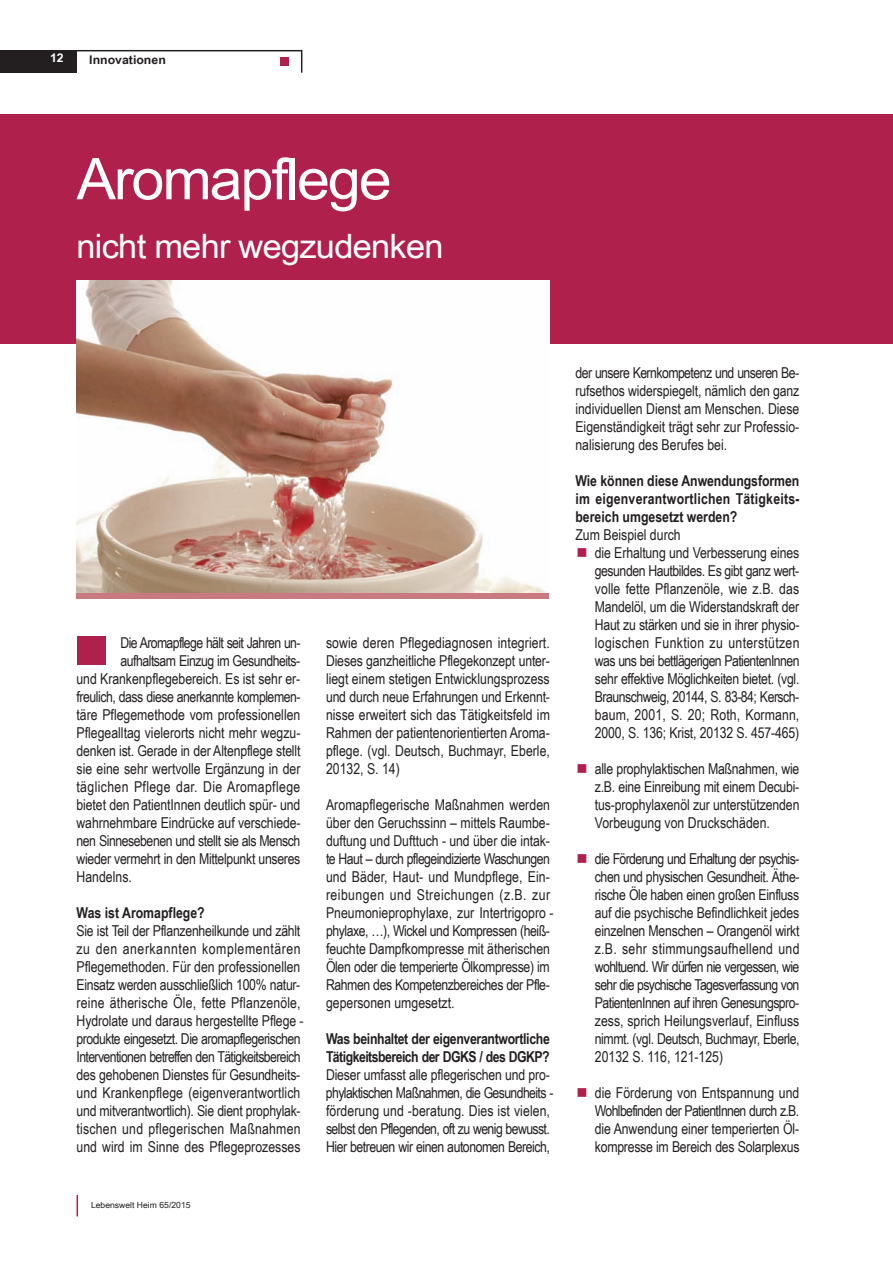
<style>
.page{position:relative;width:893px;height:1263px;background:#fff}
.page>*{position:absolute;margin:0;border:0;box-sizing:border-box;transform-origin:0 0}
.t1{font:57.6px "Arial Narrow";letter-spacing:-.025em;color:#fff;scale:1.25 1}
.t2{font:33.6px "Arial Narrow";letter-spacing:-.02em;color:#fff;scale:1.25 1}
.t3{font:15px/18px "Arial Narrow";letter-spacing:-.01em;color:#231f20;text-align:justify}
.t4{font:15px/18px "Arial Narrow";letter-spacing:-.03em;color:#231f20}
.t5{font:700 15px/18px "Arial Narrow";letter-spacing:-.005em;color:#231f20}
.t6{font:15px "Arial Narrow";letter-spacing:.025em;color:#231f20}
.t7{font:15px "Arial Narrow";letter-spacing:-.04em;color:#231f20}
.t8{font:15px "Arial Narrow";letter-spacing:-.035em;color:#231f20}
.t9{font:15px "Wingdings";color:#af214c}
.t10{font:700 12px "Arial Narrow";color:#231f20;scale:1.25 1}
.t11{font:700 12px "Arial Narrow";color:#fff;scale:1.25 1}
.t12{font:8.4px "Arial Narrow";color:#231f20;scale:1.25 1}
</style>
<div class="page">
<div style="left:0;top:50px;width:77px;height:22px;background:#231f20"></div>
<div style="left:280px;top:57px;width:9px;height:8px;background:#af214c"></div>
<svg style="left:301px;top:51px;width:1px;height:22px"></svg>
<hr style="left:77px;top:50px;width:225px;height:1px;background:#231f20">
<svg style="left:77px;top:1195px;width:1px;height:21px"></svg>
<div style="left:0;top:115px;width:893px;height:229px;background:#af214c"></div>
<div style="left:77px;top:636px;width:28px;height:29px;background:#af214c"></div>
<div style="left:77px;top:345px;width:472px;height:254px;background:linear-gradient(to right,#c97980,#c97980)"></div>
<img style="left:77px;top:281px;width:472px;height:311px">
<p class="t11" style="left:50px;top:51px;width:12px">12</p>
<p class="t10" style="left:89px;top:53px;width:63px">Innovationen</p>
<h1 class="t1" style="left:77px;top:145px;width:254px">Aromapflege</h1>
<h2 class="t2" style="left:77px;top:226px;width:295px">nicht mehr wegzudenken</h2>
<p class="t7" style="left:120px;top:634px;width:182px">Die Aromapflege hält seit Jahren un -</p>
<p class="t8" style="left:120px;top:652px;width:181px">aufhaltsam Einzug im Gesundheits-</p>
<p class="t3" style="left:77px;top:670px;width:225px">und Krankenpflegebereich. Es ist sehr er -</p>
<p class="t4" style="left:77px;top:688px;width:226px">freulich, dass diese anerkannte komplemen-</p>
<p class="t3" style="left:77px;top:706px;width:225px">täre Pflegemethode vom professionellen</p>
<p class="t3" style="left:77px;top:724px;width:225px">Pflegealltag vielerorts nicht mehr wegzu-</p>
<p class="t3" style="left:77px;top:742px;width:225px">denken ist. Gerade in der Altenpflege stellt</p>
<p class="t3" style="left:77px;top:760px;width:225px">sie eine sehr wertvolle Ergänzung in der</p>
<p class="t6" style="left:77px;top:778px;width:225px">täglichen Pflege dar. Die Aromapflege</p>
<p class="t3" style="left:77px;top:796px;width:225px">bietet den PatientInnen deutlich spür- und</p>
<p class="t3" style="left:77px;top:814px;width:226px">wahrnehmbare Eindrücke auf verschiede-</p>
<p class="t4" style="left:77px;top:832px;width:225px">nen Sinnesebenen und stellt sie als Mensch</p>
<p class="t3" style="left:77px;top:850px;width:225px">wieder vermehrt in den Mittelpunkt unseres</p>
<p class="t3" style="left:77px;top:868px;width:57px">Handelns.</p>
<p class="t5" style="left:77px;top:904px;width:130px">Was ist Aromapflege?</p>
<p class="t3" style="left:77px;top:922px;width:229px;text-align:left">Sie ist Teil der Pflanzenheilkunde und zählt zu den anerkannten komplementären Pflegemethoden. Für den professionellen Einsatz werden ausschließlich 100% natur&shy;reine ätherische Öle, fette Pflanzenöle, Hydrolate und daraus hergestellte Pflege - produkte eingesetzt. Die aromapflegerischen Interventionen betreffen den Tätigkeitsbereich des gehobenen Dienstes für Gesundheits&shy;und Krankenpflege (eigenverantwortlich und mitverantwortlich). Sie dient prophylak&shy;tischen und pflegerischen Maßnahmen und wird im Sinne des Pflegeprozesses</p>
<p class="t12" style="left:91px;top:1200px;width:81px">Lebenswelt Heim 65/2015</p>
<p class="t3" style="left:326px;top:634px;width:226px">sowie deren Pflegediagnosen integriert.<br>Dieses ganzheitliche Pflegekonzept unter&shy;liegt einem stetigen Entwicklungsprozess und durch neue Erfahrungen und Erkennt - nisse erweitert sich das Tätigkeitsfeld im Rahmen der patientenorientierten Aroma - pflege. (vgl. Deutsch, Buchmayr, Eberle, 20132, S. 14)</p>
<p class="t3" style="left:326px;top:796px;width:229px;text-align:left">Aromapflegerische Maßnahmen werden über den Geruchssinn – mittels Raum be - duftung und Dufttuch - und über die intak&shy;te Haut – durch pflegeindizierte Waschungen und Bäder, Haut- und Mundpflege, Ein - reibungen und Streichungen (z.B. zur Pneumonieprophylaxe, zur Inter trigo pro - phylaxe, …), Wickel und Kompressen (heiß&shy;feuchte Dampfkompresse mit äthe rischen Ölen oder die temperierte Ölkompresse) im Rahmen des Kompetenz be reiches der Pfle - gepersonen umgesetzt.</p>
<p class="t5" style="left:326px;top:1030px;width:225px">Was beinhaltet der eigenverantwortliche tätigkeitsbereich der DGKS / des DGKP?</p>
<p class="t4" style="left:326px;top:1066px;width:229px">Dieser umfasst alle pflegerischen und pro&shy;phylaktischen Maßnahmen, die Gesundheits - förderung und -beratung. Dies ist vielen, selbst den Pflegenden, oft zu wenig bewusst.<br>Hier betreuen wir einen autonomen Bereich,</p>
<p class="t3" style="left:575px;top:364px;width:225px">der unsere Kernkompetenz und unseren Be - rufsethos widerspiegelt, nämlich den ganz individuellen Dienst am Menschen. Diese Eigenständigkeit trägt sehr zur Professio - nalisierung des Berufes bei.</p>
<p class="t5" style="left:575px;top:472px;width:226px;text-align:justify">Wie können diese Anwendungsformen im eigenverantwortlichen tätigkeits - bereich umgesetzt werden?</p>
<p class="t3" style="left:595px;top:526px;width:206px;text-align:left;text-indent:-19px">Zum Beispiel durch<br>die Erhaltung und Verbesserung eines gesunden Hautbildes. Es gibt ganz wert - volle fette Pflanzenöle, wie z.B. das Mandelöl, um die Widerstandskraft der Haut zu stärken und sie in ihrer physio - logischen Funktion zu unterstützen was uns bei bettlägerigen PatientenInnen sehr effek tive Möglichkeiten bietet. (vgl.<br>Braun schweig, 20144, S. 83-84; Kersch - baum, 2001, S. 20; Roth, Kormann, 2000, S. 136; Krist, 20132 S. 457-465)</p>
<p class="t3" style="left:595px;top:760px;width:206px">alle prophylaktischen Maßnahmen, wie z.B. eine Einreibung mit einem Decubi - tus-prophylaxenöl zur unterstützenden Vorbeugung von Druckschäden.</p>
<p class="t3" style="left:595px;top:850px;width:206px">die Förderung und Erhaltung der psychis&shy;chen und physischen Gesundheit. Äthe - rische Öle haben einen großen Einfluss auf die psychische Befindlichkeit jedes einzelnen Menschen – Orangenöl wirkt z.B. sehr stimmungsaufhellend und wohltuend. Wir dürfen nie vergessen, wie sehr die psychische Tagesverfassung von PatientenInnen auf ihren Genesungs pro - zess, sprich Heilungsverlauf, Einfluss nimmt. (vgl. Deutsch, Buchmayr, Eberle, 20132 S. 116, 121-125)</p>
<p class="t3" style="left:595px;top:1084px;width:206px">die Förderung von Entspannung und Wohlbefinden der PatientInnen durch z.B. die Anwendung einer temperierten Öl - kom presse im Bereich des Solarplexus</p>
<p class="t9" style="left:576px;top:545px;width:13px">■</p>
<p class="t9" style="left:576px;top:761px;width:13px">■</p>
<p class="t9" style="left:576px;top:851px;width:13px">■</p>
<p class="t9" style="left:576px;top:1085px;width:13px">■</p>
</div>
